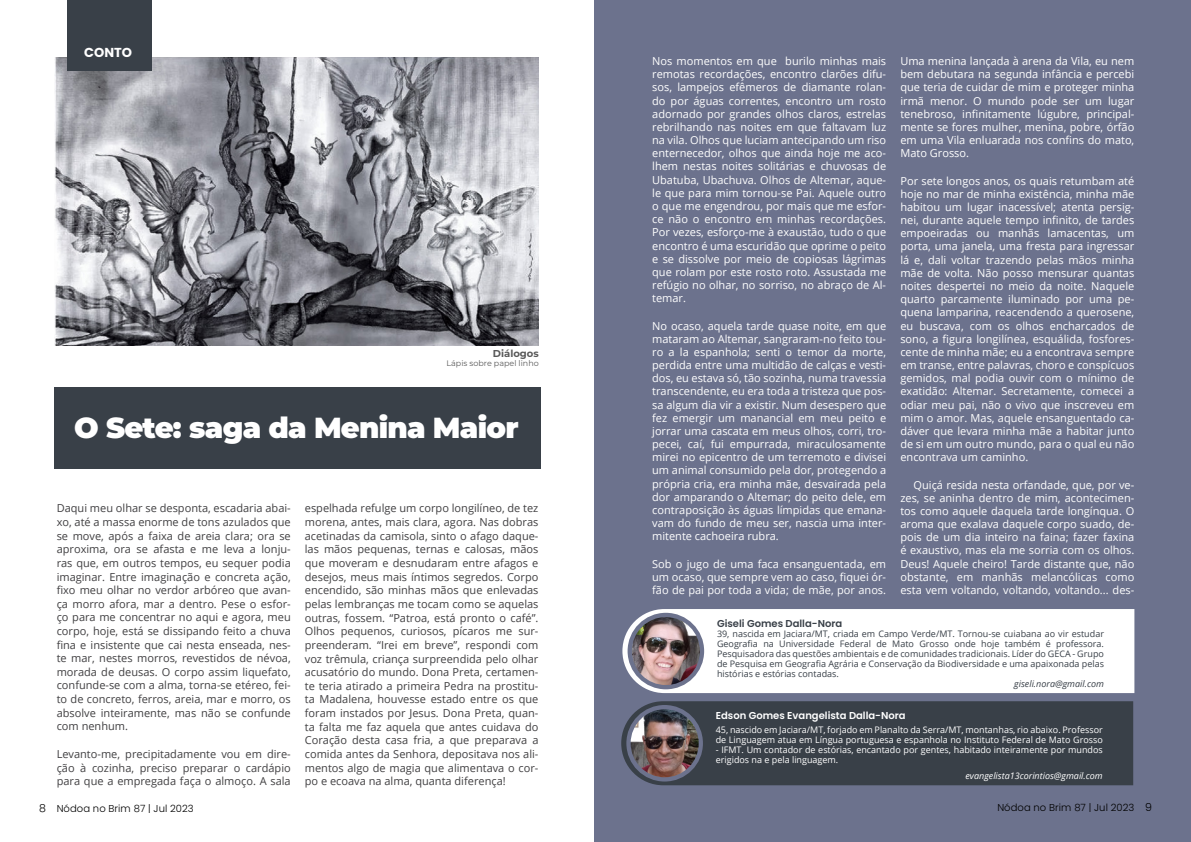
<style>
.page{position:relative;width:1191px;height:842px;background:#fff}
.page>*{position:absolute;margin:0;border:0;box-sizing:border-box;transform-origin:0 0}
.t1{font:900 29px "Montserrat";letter-spacing:-.025em;color:#fff}
.t2{font:700 13px "Poppins";color:#fff}
.t3{font:11px/13.2px "Open Sans";color:#fff;text-align:justify}
.t4{font:11px/13.6px "Open Sans";color:#414042;text-align:justify}
.t5{font:300 10px "Poppins";letter-spacing:.005em;color:#000}
.t6{font:600 10px "Poppins";color:#fff}
.t7{font:600 10px "Poppins";color:#394048}
.t8{font:700 10px "Montserrat";color:#595959}
.t9{font:9px/10px "Open Sans";color:#394048;text-align:justify}
.t10{font:9px/10px "Open Sans";color:#fff}
.t11{font:italic 9px "Open Sans";color:#fff}
.t12{font:italic 9px "Open Sans";color:#394048}
.t13{font:8px "Montserrat";color:#595959}
.s1{font-size:11px}
</style>
<div class="page">
<div style="left:594px;top:0;width:597px;height:842px;background:#6c728d"></div>
<img style="left:55px;top:57px;width:484px;height:288px">
<div style="left:54px;top:387px;width:486px;height:81px;background:#394048"></div>
<div style="left:67px;top:0;width:85px;height:70px;background:#394048"></div>
<div style="left:622px;top:609px;width:512px;height:84px;background:#fff"></div>
<img style="left:632px;top:617px;width:68px;height:68px;border-radius:34px">
<div style="left:621px;top:701px;width:512px;height:84px;background:#394048"></div>
<img style="left:630px;top:709px;width:68px;height:68px;border-radius:34px">
<p class="t2" style="left:84px;top:45px;width:49px">CONTO</p>
<p class="t8" style="left:493px;top:346px;width:47px">Diálogos</p>
<p class="t13" style="left:446px;top:358px;width:94px">Lápis sobre papel linho</p>
<h1 class="t1" style="left:74px;top:406px;width:446px">O Sete: saga da Menina Maior</h1>
<p class="t4" style="left:57px;top:501px;width:236px">Daqui meu olhar se desponta, escadaria abai&shy;xo, até a massa enorme de tons azulados que se move, após a faixa de areia clara; ora se aproxima, ora se afasta e me leva a lonju&shy;ras que, em outros tempos, eu sequer podia imaginar. Entre imaginação e concreta ação, fixo meu olhar no verdor arbóreo que avan&shy;ça morro afora, mar a dentro. Pese o esfor&shy;ço para me concentrar no aqui e agora, meu corpo, hoje, está se dissipando feito a chuva fina e insistente que cai nesta enseada, nes&shy;te mar, nestes morros, revestidos de névoa, morada de deusas. O corpo assim liquefato, confunde-se com a alma, torna-se etéreo, fei&shy;to de concreto, ferros, areia, mar e morro, os absolve inteiramente, mas não se confunde com nenhum.</p>
<p class="t4" style="left:57px;top:747px;width:236px">Levanto-me, precipitadamente vou em dire&shy;ção à cozinha, preciso preparar o cardápio para que a empregada faça o almoço. A sala</p>
<p class="t4" style="left:305px;top:501px;width:235px">espelhada refulge um corpo longilíneo, de tez morena, antes, mais clara, agora. Nas dobras acetinadas da camisola, sinto o afago daque&shy;las mãos pequenas, ternas e calosas, mãos que moveram e desnudaram entre afagos e desejos, meus mais íntimos segredos. Corpo encendido, são minhas mãos que enlevadas pelas lembranças me tocam como se aquelas outras, fossem. “Patroa, está pronto o café”.<br>Olhos pequenos, curiosos, pícaros me sur&shy;preenderam. “Irei em breve”, respondi com voz trêmula, criança surpreendida pelo olhar acusatório do mundo. Dona Preta, certamen&shy;te teria atirado a primeira Pedra na prostitu&shy;ta Madalena, houvesse estado entre os que foram instados por Jesus. Dona Preta, quan&shy;ta falta me faz aquela que antes cuidava do Coração desta casa fria, a que preparava a comida antes da Senhora, depositava nos ali&shy;mentos algo de magia que alimentava o cor&shy;po e ecoava na alma, quanta diferença!</p>
<p class="t3" style="left:900px;top:54px;width:235px">Uma menina lançada à arena da Vila, eu nem bem debutara na segunda infância e percebi que teria de cuidar de mim e proteger minha irmã menor. O mundo pode ser um lugar tenebroso, infinitamente lúgubre, principal&shy;mente se fores mulher, menina, pobre, órfão em uma Vila enluarada nos confins do mato, Mato Grosso.</p>
<p class="t3" style="left:900px;top:174px;width:235px">Por sete longos anos, os quais retumbam até hoje no mar de minha existência, minha mãe habitou um lugar inacessível; atenta persig&shy;nei, durante aquele tempo infinito, de tardes empoeiradas ou manhãs lamacentas, um porta, uma janela, uma fresta para ingressar lá e, dali voltar trazendo pelas mãos minha mãe de volta. Não posso mensurar quantas noites despertei no meio da noite. Naquele quarto parcamente iluminado por uma pe&shy;quena lamparina, reacendendo a querosene, eu buscava, com os olhos encharcados de sono, a figura longilínea, esquálida, fosfores&shy;cente de minha mãe; eu a encontrava sempre em transe, entre palavras, choro e conspícuos gemidos, mal podia ouvir com o mínimo de exatidão: Altemar. Secretamente, comecei a odiar meu pai, não o vivo que inscreveu em mim o amor. Mas, aquele ensanguentado ca&shy;dáver que levara minha mãe a habitar junto de si em um outro mundo, para o qual eu não encontrava um caminho.</p>
<p class="t3" style="left:900px;top:478px;width:235px;text-indent:13px">Quiçá resida nesta orfandade, que, por ve&shy;zes, se aninha dentro de mim, acontecimen&shy;tos como aquele daquela tarde longínqua. O aroma que exalava daquele corpo suado, de&shy;pois de um dia inteiro na faina; fazer faxina é exaustivo, mas ela me sorria com os olhos.<br>Deus! Aquele cheiro! Tarde distante que, não obstante, em manhãs melancólicas como esta vem voltando, voltando, voltando... des-</p>
<p class="t3" style="left:652px;top:54px;width:235px">Nos momentos em que burilo minhas mais remotas recordações, encontro clarões difu&shy;sos, lampejos efêmeros de diamante rolan&shy;do por águas correntes, encontro um rosto adornado por grandes olhos claros, estrelas rebrilhando nas noites em que faltavam luz na vila. Olhos que luciam antecipando um riso enternecedor, olhos que ainda hoje me aco&shy;lhem nestas noites solitárias e chuvosas de Ubatuba, Ubachuva. Olhos de Altemar, aque&shy;le que para mim tornou-se Pai. Aquele outro o que me engendrou, por mais que me esfor&shy;ce não o encontro em minhas recordações.<br>Por vezes, esforço-me à exaustão, tudo o que encontro é uma escuridão que oprime o peito e se dissolve por meio de copiosas lágrimas que rolam por este rosto roto. Assustada me refúgio no olhar, no sorriso, no abraço de Al&shy;temar.</p>
<p class="t3" style="left:652px;top:319px;width:235px">No ocaso, aquela tarde quase noite, em que mataram ao Altemar, sangraram-no feito tou&shy;ro a la espanhola; senti o temor da morte, perdida entre uma multidão de calças e vesti&shy;dos, eu estava só, tão sozinha, numa travessia transcendente, eu era toda a tristeza que pos&shy;sa algum dia vir a existir. Num desespero que fez emergir um manancial em meu peito e jorrar uma cascata em meus olhos, corri, tro&shy;pecei, caí, fui empurrada, miraculosamente mirei no epicentro de um terremoto e divisei um animal consumido pela dor, protegendo a própria cria, era minha mãe, desvairada pela dor amparando o Altemar; do peito dele, em contraposição às águas límpidas que emana&shy;vam do fundo de meu ser, nascia uma inter&shy;mitente cachoeira rubra.</p>
<p class="t3" style="left:652px;top:557px;width:235px">Sob o jugo de uma faca ensanguentada, em um ocaso, que sempre vem ao caso, fiquei ór&shy;fão de pai por toda a vida; de mãe, por anos.</p>
<p class="t9" style="left:717px;top:628px;width:388px">39, nascida em Jaciara/MT, criada em Campo Verde/MT. Tornou-se cuiabana ao vir estudar Geografia na Universidade Federal de Mato Grosso onde hoje também é professora.<br>Pesquisadora das questões ambientais e de comunidades tradicionais. Líder do GECA - Grupo de Pesquisa em Geografia Agrária e Conservação da Biodiversidade e uma apaixonada pelas histórias e estórias contadas.</p>
<p class="t12" style="left:1014px;top:677px;width:91px">giseli.nora@gmail.com</p>
<p class="t7" style="left:717px;top:618px;width:127px">Giseli Gomes Dalla-Nora</p>
<p class="t6" style="left:716px;top:710px;width:191px">Edson Gomes Evangelista Dalla-Nora</p>
<p class="t10" style="left:716px;top:725px;width:388px">45, nascido em Jaciara/MT, forjado em Planalto da Serra/MT, montanhas, rio abaixo. Professor de Linguagem atua em Língua portuguesa e espanhola no Instituto Federal de Mato Grosso</p>
<p class="t10" style="left:716px;top:745px;width:388px">- IFMT. Um contador de estórias, encantado por gentes, habitado inteiramente por mundos erigidos na e pela linguagem.</p>
<p class="t11" style="left:965px;top:770px;width:139px">evangelista13corintios@gmail.com</p>
<p class="t5" style="left:39px;top:802px;width:156px"><span class="s1">8</span> Nódoa no Brim 87 | Jul 2023</p>
<p class="t5" style="left:997px;top:802px;width:156px">Nódoa no Brim 87 | Jul 2023 <span class="s1">9</span></p>
</div>
